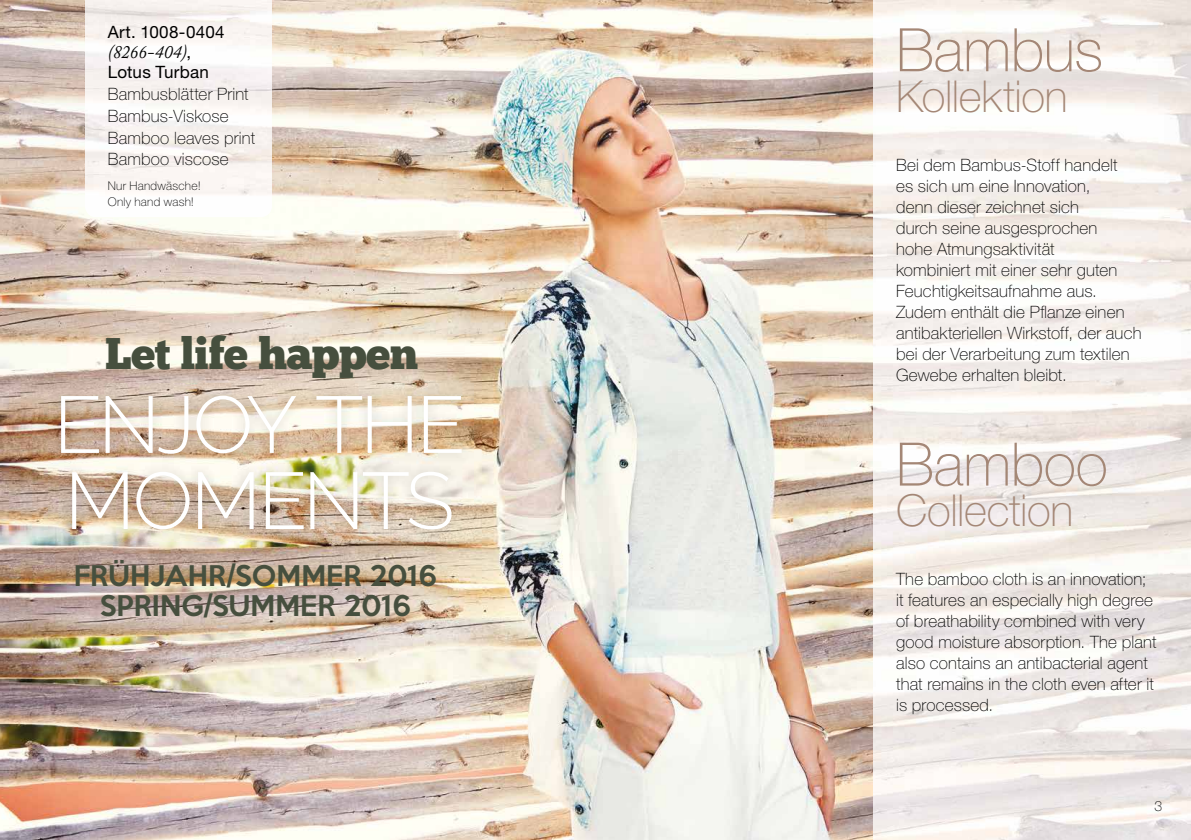
<style>
.page{position:relative;width:1191px;height:840px;background:#fff}
.page>*{position:absolute;margin:0;border:0;box-sizing:border-box;transform-origin:0 0}
.t1{font:300 80px/76px "Raleway";letter-spacing:-.04em;color:#fff}
.t2{font:100 60px "Helvetica Neue LT Std";letter-spacing:-.005em;color:#a48776}
.t3{font:100 44px "Helvetica Neue LT Std";letter-spacing:-.01em;color:#a48776}
.t4{font:44px "Chunk Five Ex";letter-spacing:-.015em;color:#464f3e}
.t5{font:500 26px/30px "Keep Calm";color:#464f3e;text-align:center}
.t6{font:italic 18.8px "Adobe Caslon Pro";color:#000;scale:.91 1}
.t7{font:100 17px/21px "Helvetica Neue LT Std";letter-spacing:.01em;color:#000}
.t8{font:17px "Helvetica Neue LT Std";letter-spacing:.015em;color:#000}
.t9{font:100 14px "Helvetica Neue LT Std";color:#000}
.t10{font:100 12px/16px "Helvetica Neue LT Std";letter-spacing:.025em;color:#000}
.s1{font-family:"Helvetica Neue LT Std";font-style:normal;font-size:17px}
</style>
<div class="page">
<img style="left:0;top:0;width:1191px;height:839px">
<img style="left:48px;top:383px;width:425px;height:157px">
<img style="left:85px;top:0;width:187px;height:217px">
<p class="t8" style="left:108px;top:22px;width:118px">Art. 1008-0404</p>
<p class="t6" style="left:108px;top:40px;width:93px">(8266-404)<span class="s1">,</span></p>
<p class="t8" style="left:108px;top:62px;width:103px">Lotus Turban</p>
<p class="t7" style="left:108px;top:83px;width:149px;line-height:21.8px">Bambusblätter Print<br>Bambus-Viskose<br>Bamboo leaves print<br>Bamboo viscose</p>
<p class="t10" style="left:108px;top:177px;width:95px">Nur Handwäsche!<br>Only hand wash!</p>
<h3 class="t4" style="left:105px;top:320px;width:314px">Let life happen</h3>
<h1 class="t1" style="left:54px;top:386px;width:413px">ENJOY THE<br>MOMENTS</h1>
<h3 class="t5" style="left:74px;top:558px;width:365px">FRÜHJAHR/SOMMER 2016<br>SPRING/SUMMER 2016</h3>
<h2 class="t2" style="left:896px;top:16px;width:208px">Bambus</h2>
<h3 class="t3" style="left:896px;top:71px;width:173px">Kollektion</h3>
<p class="t7" style="left:896px;top:154px;width:247px">Bei dem Bambus-Stoff handelt<br>es sich um eine Innovation,<br>denn dieser zeichnet sich<br>durch seine ausgesprochen<br>hohe Atmungsaktivität<br>kombiniert mit einer sehr guten<br>Feuchtigkeitsaufnahme aus.<br>Zudem enthält die Pflanze einen anti bakteriellen Wirkstoff, der auch bei der Verarbeitung zum textilen<br>Gewebe erhalten bleibt.</p>
<h2 class="t2" style="left:896px;top:429px;width:213px">Bamboo</h2>
<h3 class="t3" style="left:896px;top:485px;width:179px">Collection</h3>
<p class="t7" style="left:896px;top:568px;width:262px">The bamboo cloth is an innovation; it features an especially high degree of breathability combined with very good moisture absorption. The plant also contains an antibacterial agent that remains in the cloth even after it is processed.</p>
<p class="t9" style="left:1154px;top:798px;width:9px">3</p>
</div>
